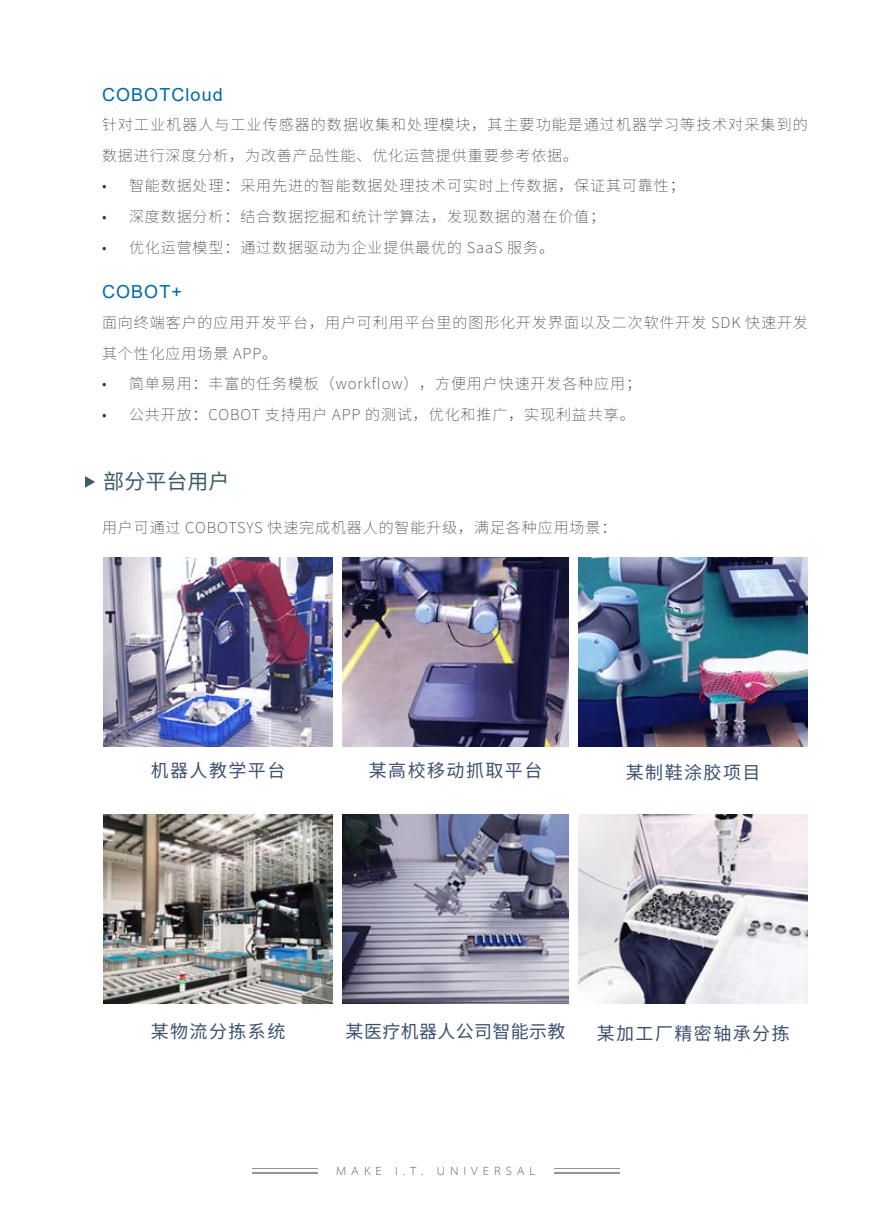
<style>
.page{position:relative;width:893px;height:1212px;background:#fff}
.page>*{position:absolute;margin:0;border:0;box-sizing:border-box;transform-origin:0 0}
.t1{font:21px "Source Han Sans CN";color:#3f5b68}
.t2{font:18px "Source Han Sans CN";letter-spacing:.08em;color:#3e516f}
.t3{font:18px "Arial";letter-spacing:.06em;color:#0069a9}
.t4{font:18px "Source Han Sans CN";letter-spacing:.02em;color:#3e516f}
.t5{font:200 15px/30.6px "Source Han Sans CN";letter-spacing:.06em;color:#323231}
.t6{font:12px "Rui Xian";letter-spacing:.42em;color:#636262}
</style>
<div class="page">
<svg style="left:85px;top:476px;width:10px;height:12px"></svg>
<img style="left:103px;top:558px;width:230px;height:188px">
<img style="left:343px;top:558px;width:225px;height:188px">
<img style="left:578px;top:558px;width:230px;height:188px">
<img style="left:343px;top:814px;width:225px;height:189px">
<img style="left:578px;top:814px;width:230px;height:189px">
<img style="left:103px;top:814px;width:230px;height:189px">
<hr style="left:252px;top:1168px;width:66px;height:1px;background:#919697">
<hr style="left:252px;top:1172px;width:66px;height:2px;background:#919697">
<hr style="left:554px;top:1168px;width:66px;height:1px;background:#919697">
<hr style="left:554px;top:1172px;width:66px;height:2px;background:#919697">
<p class="t3" style="left:102px;top:82px;width:122px">COBOTCloud</p>
<p class="t5" style="left:102px;top:110px;width:707px">针对工业机器人与工业传感器的数据收集和处理模块，其主要功能是通过机器学习等技术对采集到的数据进行深度分析，为改善产品性能、优化运营提供重要参考依据。</p>
<p class="t5" style="left:102px;top:171px;width:584px">• 智能数据处理：采用先进的智能数据处理技术可实时上传数据，保证其可靠性；</p>
<p class="t5" style="left:102px;top:201px;width:505px">• 深度数据分析：结合数据挖掘和统计学算法，发现数据的潜在价值；</p>
<p class="t5" style="left:102px;top:232px;width:453px">• 优化运营模型：通过数据驱动为企业提供最优的 SaaS 服务。</p>
<p class="t3" style="left:102px;top:279px;width:81px">COBOT+</p>
<p class="t5" style="left:102px;top:307px;width:707px">面向终端客户的应用开发平台，用户可利用平台里的图形化开发界面以及二次软件开发 SDK 快速开发其个性化应用场景 APP。</p>
<p class="t5" style="left:102px;top:369px;width:540px">• 简单易用：丰富的任务模板（workflow），方便用户快速开发各种应用；</p>
<p class="t5" style="left:102px;top:399px;width:534px">• 公共开放：COBOT 支持用户 APP 的测试，优化和推广，实现利益共享。</p>
<h1 class="t1" style="left:103px;top:470px;width:127px">部分平台用户</h1>
<p class="t5" style="left:102px;top:512px;width:516px">用户可通过 COBOTSYS 快速完成机器人的智能升级，满足各种应用场景：</p>
<p class="t2" style="left:151px;top:760px;width:136px">机器人教学平台</p>
<p class="t2" style="left:369px;top:760px;width:175px">某高校移动抓取平台</p>
<p class="t2" style="left:626px;top:762px;width:136px">某制鞋涂胶项目</p>
<p class="t2" style="left:151px;top:1021px;width:136px">某物流分拣系统</p>
<p class="t4" style="left:346px;top:1021px;width:221px">某医疗机器人公司智能示教</p>
<p class="t2" style="left:597px;top:1023px;width:194px">某加工厂精密轴承分拣</p>
<p class="t6" style="left:336px;top:1164px;width:201px">MAKE I.T. UNIVERSAL</p>
</div>
